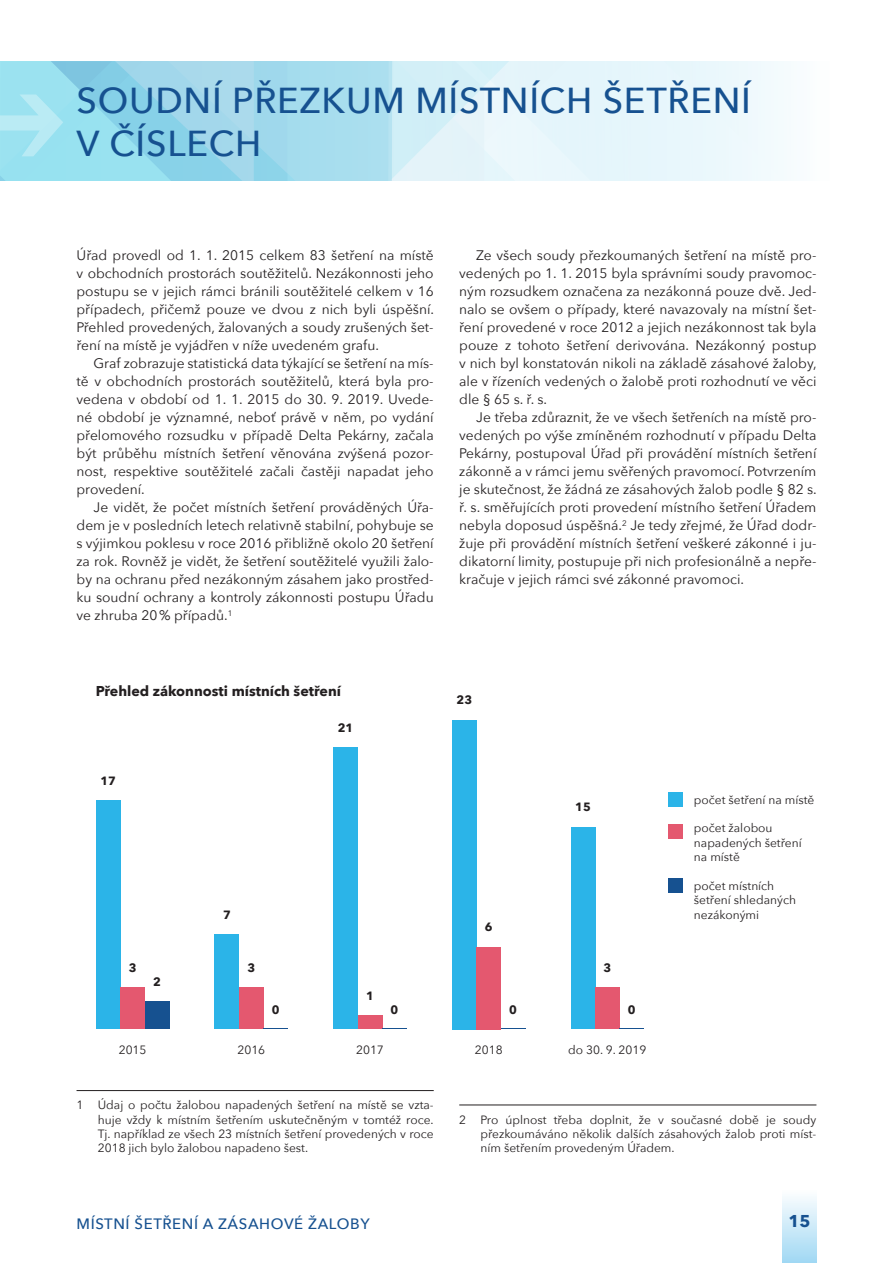
<style>
.page{position:relative;width:893px;height:1263px;background:#fff}
.page>*{position:absolute;margin:0;border:0;box-sizing:border-box;transform-origin:0 0}
.t1{font:500 36px/43.2px "Avenir Next";letter-spacing:.02em;color:#165190}
.t2{font:700 17.1px "Avenir Next";color:#165190}
.t3{font:500 15px "Avenir Next";letter-spacing:.04em;color:#165190}
.t4{font:700 14.25px "Avenir Next";color:#231f20}
.t5{font:13.8px/18px "Avenir Next";color:#231f20;text-align:justify}
.t6{font:12px/14.4px "Avenir Next";color:#231f20;text-align:justify}
.t7{font:700 12px "Avenir Next";color:#231f20}
</style>
<div class="page">
<svg style="left:0;top:62px;width:784px;height:119px;background:#c1e8f3"></svg>
<div style="left:782px;top:1190px;width:34px;height:73px;background:linear-gradient(to bottom,#fdfefe,#a0d8f3)"></div>
<hr style="left:77px;top:1090px;width:357px;height:1px;background:#231f20">
<hr style="left:459px;top:1104px;width:357px;height:1px;background:#231f20">
<div style="left:96px;top:801px;width:24px;height:228px;background:#2bb4e8"></div>
<div style="left:120px;top:988px;width:25px;height:41px;background:#e4586f"></div>
<div style="left:215px;top:934px;width:24px;height:95px;background:#2bb4e8"></div>
<div style="left:333px;top:747px;width:25px;height:282px;background:#2bb4e8"></div>
<div style="left:452px;top:720px;width:24px;height:309px;background:#2bb4e8"></div>
<div style="left:571px;top:827px;width:24px;height:202px;background:#2bb4e8"></div>
<div style="left:239px;top:988px;width:25px;height:41px;background:#e4586f"></div>
<div style="left:358px;top:1015px;width:24px;height:14px;background:#e4586f"></div>
<div style="left:476px;top:947px;width:25px;height:82px;background:#e4586f"></div>
<div style="left:595px;top:988px;width:25px;height:41px;background:#e4586f"></div>
<div style="left:145px;top:1001px;width:24px;height:28px;background:#165190"></div>
<svg style="left:264px;top:1028px;width:24px;height:1px"></svg>
<svg style="left:382px;top:1028px;width:25px;height:1px"></svg>
<svg style="left:501px;top:1028px;width:24px;height:1px"></svg>
<svg style="left:620px;top:1028px;width:24px;height:1px"></svg>
<div style="left:668px;top:792px;width:15px;height:14px;background:#2bb4e8"></div>
<div style="left:668px;top:824px;width:15px;height:15px;background:#e4586f"></div>
<div style="left:668px;top:878px;width:15px;height:15px;background:#165190"></div>
<h1 class="t1" style="left:77px;top:77px;width:676px">SOUDNÍ PŘEZKUM MÍSTNÍCH ŠETŘENÍ<br>V ČÍSLECH</h1>
<p class="t5" style="left:77px;top:246px;width:359px">Úřad provedl od 1. 1. 2015 celkem 83 šetření na místě v obchodních prostorách soutěžitelů. Nezákonnosti jeho postupu se v jejich rámci bránili soutěžitelé celkem v 16 případech, přičemž pouze ve dvou z nich byli úspěšní.<br>Přehled provedených, žalovaných a soudy zrušených šet&shy;ření na místě je vyjádřen v níže uvedeném grafu.</p>
<p class="t5" style="left:77px;top:354px;width:359px;text-indent:17px">Graf zobrazuje statistická data týkající se šetření na mís&shy;tě v obchodních prostorách soutěžitelů, která byla pro&shy;vedena v období od 1. 1. 2015 do 30. 9. 2019. Uvede&shy;né období je významné, neboť právě v něm, po vydání přelomového rozsudku v případě Delta Pekárny, začala být průběhu místních šetření věnována zvýšená pozor&shy;nost, respektive soutěžitelé začali častěji napadat jeho provedení.</p>
<p class="t5" style="left:77px;top:498px;width:359px;text-indent:17px">Je vidět, že počet místních šetření prováděných Úřa&shy;dem je v posledních letech relativně stabilní, pohybuje se s výjimkou poklesu v roce 2016 přibližně okolo 20 šetření za rok. Rovněž je vidět, že šetření soutěžitelé využili žalo&shy;by na ochranu před nezákonným zásahem jako prostřed&shy;ku soudní ochrany a kontroly zákonnosti postupu Úřadu ve zhruba 20% případů.<sup>1</sup></p>
<p class="t5" style="left:459px;top:246px;width:359px;text-indent:17px">Ze všech soudy přezkoumaných šetření na místě pro&shy;vedených po 1. 1. 2015 byla správními soudy pravomoc&shy;ným rozsudkem označena za nezákonná pouze dvě. Jed&shy;nalo se ovšem o případy, které navazovaly na místní šet&shy;ření provedené v roce 2012 a jejich nezákonnost tak byla pouze z tohoto šetření derivována. Nezákonný postup v nich byl konstatován nikoli na základě zásahové žaloby, ale v řízeních vedených o žalobě proti rozhodnutí ve věci dle § 65 s. ř. s.</p>
<p class="t5" style="left:459px;top:408px;width:359px;text-indent:17px">Je třeba zdůraznit, že ve všech šetřeních na místě pro&shy;vedených po výše zmíněném rozhodnutí v případu Delta Pekárny, postupoval Úřad při provádění místních šetření zákonně a v rámci jemu svěřených pravomocí. Potvrzením je skutečnost, že žádná ze zásahových žalob podle § 82 s. ř. s. směřujících proti provedení místního šetření Úřadem nebyla doposud úspěšná.<sup>2</sup> Je tedy zřejmé, že Úřad dodr&shy;žuje při provádění místních šetření veškeré zákonné i ju&shy;dikatorní limity, postupuje při nich profesionálně a nepře&shy;kračuje v jejich rámci své zákonné pravomoci.</p>
<p class="t4" style="left:96px;top:679px;width:247px">Přehled zákonnosti místních šetření</p>
<p class="t7" style="left:101px;top:770px;width:17px">17</p>
<p class="t7" style="left:338px;top:717px;width:17px">21</p>
<p class="t7" style="left:129px;top:958px;width:9px">3</p>
<p class="t7" style="left:153px;top:971px;width:9px">2</p>
<p class="t7" style="left:223px;top:904px;width:9px">7</p>
<p class="t7" style="left:247px;top:957px;width:9px">3</p>
<p class="t7" style="left:366px;top:985px;width:9px">1</p>
<p class="t7" style="left:457px;top:690px;width:17px">23</p>
<p class="t7" style="left:485px;top:917px;width:9px">6</p>
<p class="t7" style="left:575px;top:797px;width:17px">15</p>
<p class="t7" style="left:603px;top:957px;width:9px">3</p>
<p class="t6" style="left:694px;top:792px;width:122px">počet šetření na místě</p>
<p class="t6" style="left:694px;top:820px;width:109px;text-align:left">počet žalobou napadených šetření na místě</p>
<p class="t6" style="left:694px;top:878px;width:104px;text-align:left">počet místních šetření shledaných nezákonými</p>
<p class="t6" style="left:119px;top:1042px;width:29px">2015</p>
<p class="t7" style="left:272px;top:999px;width:9px">0</p>
<p class="t7" style="left:390px;top:999px;width:9px">0</p>
<p class="t7" style="left:509px;top:999px;width:9px">0</p>
<p class="t7" style="left:628px;top:999px;width:9px">0</p>
<p class="t6" style="left:237px;top:1042px;width:29px">2016</p>
<p class="t6" style="left:356px;top:1042px;width:29px">2017</p>
<p class="t6" style="left:475px;top:1042px;width:29px">2018</p>
<p class="t6" style="left:568px;top:1042px;width:80px">do 30. 9. 2019</p>
<p class="t6" style="left:98px;top:1097px;width:337px;text-indent:-21px">1 Údaj o počtu žalobou napadených šetření na místě se vzta&shy;huje vždy k místním šetřením uskutečněným v tomtéž roce.<br>Tj. například ze všech 23 místních šetření provedených v roce 2018 jich bylo žalobou napadeno šest.</p>
<p class="t6" style="left:480px;top:1112px;width:337px;text-indent:-21px">2 Pro úplnost třeba doplnit, že v současné době je soudy přezkoumáváno několik dalších zásahových žalob proti míst&shy;ním šetřením provedeným Úřadem.</p>
<p class="t3" style="left:77px;top:1211px;width:295px">MÍSTNÍ ŠETŘENÍ A ZÁSAHOVÉ ŽALOBY</p>
<p class="t2" style="left:788px;top:1206px;width:24px">15</p>
</div>
